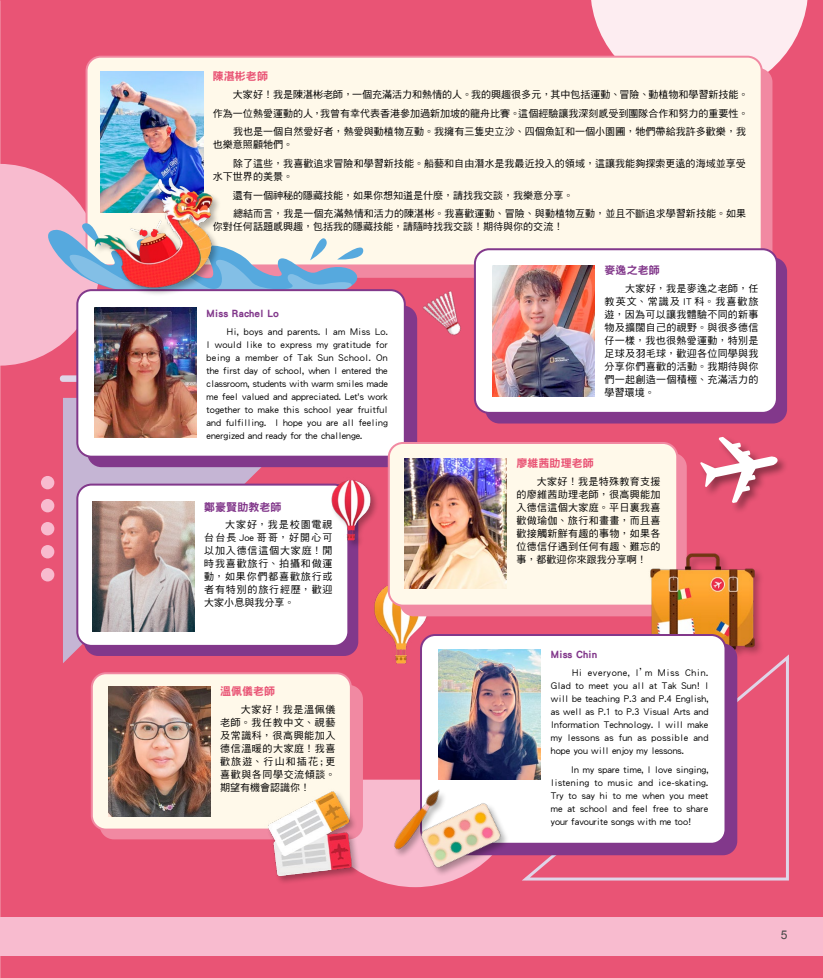
<style>
.page{position:relative;width:823px;height:978px;background:#fff}
.page>*{position:absolute;margin:0;border:0;box-sizing:border-box;transform-origin:0 0}
.t1{font:12px "Arial";color:#464646}
.t2{font:11px "DF Hei Std W9";color:#82388b}
.t3{font:11px "DF Hei Std W9";color:#e95475}
.t4{font:10px/13px "DF Hei Std W5";letter-spacing:.005em;color:#000;text-align:justify}
</style>
<div class="page">
<div style="left:0;top:0;width:822px;height:978px;background:#e95475"></div>
<svg style="left:590px;top:0;width:217px;height:164px"></svg>
<svg style="left:360px;top:780px;width:157px;height:99px"></svg>
<svg style="left:517px;top:654px;width:272px;height:227px"></svg>
<svg style="left:63px;top:398px;width:268px;height:265px;fill:#c5b5d4"></svg>
<div style="left:41px;top:568px;width:13px;height:13px;background:#f8bbcf;border-radius:50%"></div>
<div style="left:41px;top:545px;width:13px;height:13px;background:#f8bbcf;border-radius:50%"></div>
<div style="left:41px;top:522px;width:13px;height:13px;background:#f8bbcf;border-radius:50%"></div>
<div style="left:41px;top:499px;width:13px;height:13px;background:#f8bbcf;border-radius:50%"></div>
<div style="left:41px;top:476px;width:13px;height:13px;background:#f8bbcf;border-radius:50%"></div>
<svg style="left:59px;top:375px;width:17px;height:7px"></svg>
<div style="left:100px;top:685px;width:263px;height:154px;background:#f189a2;border-radius:14px"></div>
<div style="left:86px;top:57px;width:675px;height:208px;background:#fff9ea;border-radius:14px"></div>
<div style="left:85px;top:56px;width:677px;height:210px;border:2px solid #f189a2;border-radius:14px"></div>
<img style="left:101px;top:71px;width:102px;height:93px">
<div style="left:485px;top:257px;width:301px;height:166px;background:#82388b;border-radius:14px"></div>
<div style="left:474px;top:249px;width:302px;height:164px;background:#fff;border-radius:14px"></div>
<div style="left:473px;top:248px;width:304px;height:166px;border:2px solid #82388b;border-radius:14px"></div>
<img style="left:492px;top:265px;width:102px;height:132px">
<div style="left:92px;top:673px;width:258px;height:157px;background:#fff9ea;border-radius:14px"></div>
<div style="left:91px;top:672px;width:260px;height:159px;border:2px solid #f189a2;border-radius:14px"></div>
<img style="left:108px;top:686px;width:102px;height:131px">
<div style="left:0;top:917px;width:822px;height:38px;background:#f8bbcf"></div>
<svg style="left:0;top:164px;width:378px;height:202px"></svg>
<div style="left:84px;top:489px;width:274px;height:167px;background:#82388b;border-radius:14px"></div>
<div style="left:77px;top:485px;width:271px;height:161px;background:#fff;border-radius:14px"></div>
<div style="left:76px;top:484px;width:273px;height:163px;border:2px solid #82388b;border-radius:14px"></div>
<img style="left:92px;top:502px;width:102px;height:130px">
<div style="left:87px;top:306px;width:330px;height:161px;background:#82388b;border-radius:14px"></div>
<div style="left:77px;top:290px;width:327px;height:167px;background:#fff;border-radius:14px"></div>
<div style="left:76px;top:289px;width:329px;height:169px;border:2px solid #82388b;border-radius:14px"></div>
<img style="left:94px;top:308px;width:102px;height:130px">
<img style="left:403px;top:272px;width:73px;height:80px">
<img style="left:374px;top:586px;width:63px;height:78px">
<div style="left:330px;top:479px;width:49px;height:70px;background:#000;opacity:.3"></div>
<img style="left:324px;top:478px;width:55px;height:64px">
<div style="left:266px;top:790px;width:94px;height:95px;background:#000;opacity:.3"></div>
<img style="left:264px;top:788px;width:93px;height:93px">
<div style="left:399px;top:453px;width:287px;height:163px;background:#f189a2;border-radius:14px"></div>
<div style="left:388px;top:443px;width:288px;height:163px;background:#fff9ea;border-radius:14px"></div>
<div style="left:387px;top:442px;width:290px;height:165px;border:2px solid #f189a2;border-radius:14px"></div>
<img style="left:404px;top:458px;width:102px;height:131px">
<div style="left:698px;top:436px;width:90px;height:78px;background:#000;opacity:.4"></div>
<svg style="left:699px;top:437px;width:78px;height:66px"></svg>
<div style="left:94px;top:176px;width:127px;height:121px;background:#000;opacity:.3"></div>
<img style="left:94px;top:170px;width:120px;height:127px">
<div style="left:648px;top:552px;width:116px;height:108px;background:#000;opacity:.3"></div>
<img style="left:644px;top:550px;width:114px;height:101px">
<div style="left:428px;top:644px;width:308px;height:211px;background:#82388b;border-radius:14px"></div>
<div style="left:421px;top:635px;width:304px;height:209px;background:#fff;border-radius:14px"></div>
<div style="left:420px;top:634px;width:306px;height:211px;border:2px solid #82388b;border-radius:14px"></div>
<img style="left:438px;top:649px;width:102px;height:131px">
<img style="left:374px;top:761px;width:140px;height:127px">
<p class="t3" style="left:213px;top:70px;width:56px">陳湛彬老師</p>
<p class="t4" style="left:213px;top:85px;width:537px;line-height:18.7px;text-align:right">大家好！我是陳湛彬老師，一個充滿活力和熱情的人。我的興趣很多元，其中包括運動、冒險、動植物和學習新技能。<br>作為一位熱愛運動的人，我曾有幸代表香港參加過新加坡的龍舟比賽。這個經驗讓我深刻感受到團隊合作和努力的重要性。我也是一個自然愛好者，熱愛與動植物互動。我擁有三隻史立沙、四個魚缸和一個小園圃，牠們帶給我許多歡樂，我</p>
<p class="t4" style="left:233px;top:135px;width:514px;line-height:18.7px;text-indent:-20px">也樂意照顧牠們。<br>除了這些，我喜歡追求冒險和學習新技能。船藝和自由潛水是我最近投入的領域，這讓我能夠探索更遠的海域並享受</p>
<p class="t4" style="left:233px;top:167px;width:514px;line-height:18.7px;text-align:left;text-indent:-20px">水下世界的美景。<br>還有一個神秘的隱藏技能，如果你想知道是什麼，請找我交談，我樂意分享。<br>總結而言，我是一個充滿熱情和活力的陳湛彬。我喜歡運動、冒險、與動植物互動，並且不斷追求學習新技能。如果</p>
<p class="t4" style="left:213px;top:220px;width:352px">你對任何話題感興趣，包括我的隱藏技能，請隨時找我交談！期待與你的交流！</p>
<p class="t2" style="left:604px;top:264px;width:56px">麥逸之老師</p>
<p class="t4" style="left:604px;top:282px;width:155px;text-indent:20px">大家好，我是麥逸之老師，任教英文、常識及 IT 科。我喜歡旅遊，因為可以讓我體驗不同的新事物及擴闊自己的視野。與很多德信仔一樣，我也很熱愛運動，特別是足球及羽毛球，歡迎各位同學與我分享你們喜歡的活動。我期待與你們一起創造一個積極、充滿活力的學習環境。</p>
<p class="t2" style="left:206px;top:307px;width:74px">Miss Rachel Lo</p>
<p class="t4" style="left:206px;top:324px;width:183px;text-indent:20px">Hi, boys and parents. I am Miss Lo.<br>I would like to express my gratitude for being a member of Tak Sun School. On the first day of school, when I entered the classroom, students with warm smiles made me feel valued and appreciated. Let's work together to make this school year fruitful and fulfilling. I hope you are all feeling energized and ready for the challenge.</p>
<p class="t2" style="left:204px;top:501px;width:78px">鄭豪賢助教老師</p>
<p class="t4" style="left:204px;top:518px;width:130px;text-indent:21px">大家好，我是校園電視台台長 Joe 哥哥，好開心可以加入德信這個大家庭！閒時我喜歡旅行、拍攝和做運動，如果你們都喜歡旅行或者有特別的旅行經歷，歡迎大家小息與我分享。</p>
<p class="t3" style="left:220px;top:685px;width:56px">溫佩儀老師</p>
<p class="t4" style="left:220px;top:703px;width:117px;text-indent:21px">大家好！我是溫佩儀老師。我任教中文、視藝及常識科，很高興能加入德信溫暖的大家庭！我喜歡旅遊、行山和插花 ; 更喜歡與各同學交流傾談。期望有機會認識你！</p>
<p class="t3" style="left:516px;top:457px;width:78px">廖維茜助理老師</p>
<p class="t4" style="left:516px;top:475px;width:145px;text-indent:20px">大家好！我是特殊教育支援的廖維茜助理老師，很高興能加入德信這個大家庭。平日裏我喜歡做瑜伽、旅行和畫畫，而且喜歡接觸新鮮有趣的事物，如果各位德信仔遇到任何有趣、難忘的事，都歡迎你來跟我分享啊！</p>
<p class="t2" style="left:550px;top:649px;width:48px">Miss Chin</p>
<p class="t4" style="left:550px;top:666px;width:159px;text-indent:21px">Hi everyone, I’m Miss Chin.<br>Glad to meet you all at Tak Sun! I will be teaching P.3 and P.4 English, as well as P.1 to P.3 Visual Arts and Information Technology. I will make my lessons as fun as possible and hope you will enjoy my lessons.</p>
<p class="t4" style="left:550px;top:763px;width:159px;text-indent:20px">In my spare time, I love singing, listening to music and ice-skating.<br>Try to say hi to me when you meet me at school and feel free to share your favourite songs with me too!</p>
<p class="t1" style="left:780px;top:927px;width:8px">5</p>
</div>
